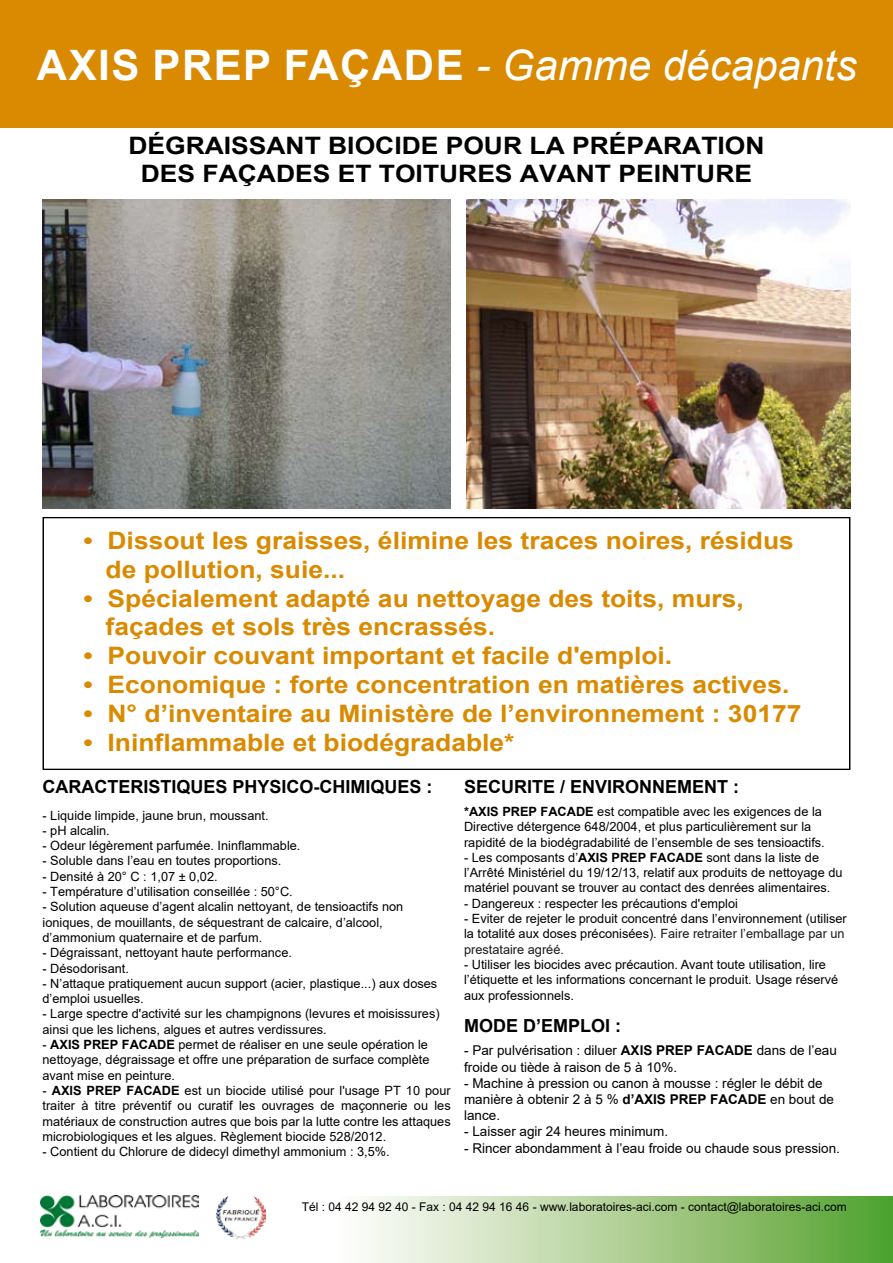
<style>
.page{position:relative;width:893px;height:1263px;background:#fff}
.page>*{position:absolute;margin:0;border:0;box-sizing:border-box;transform-origin:0 0}
.t1{font:italic 42px "Arial";color:#fff}
.t2{font:700 24px/28.8px "Arial";color:#d98a01;scale:1.1 1}
.t3{font:700 24px/28.8px "Arial";color:#000;scale:1.1 1}
.t4{font:700 18px "Arial";color:#000}
.t5{font:13.5px/16.2px "Arial";color:#000}
.t6{font:12.75px/15.3px "Arial";color:#000}
.t7{font:12px "Arial";color:#000}
.s1{font-weight:700;font-style:normal}
.s2{font-weight:700}
.s3{color:#191919}
</style>
<div class="page">
<div style="left:0;top:0;width:893px;height:127px;background:#d98a01"></div>
<div style="left:43px;top:517px;width:807px;height:253px;border:1px solid #000"></div>
<svg style="left:198px;top:1196px;width:695px;height:67px"></svg>
<img style="left:40px;top:1196px;width:158px;height:42px">
<img style="left:43px;top:200px;width:408px;height:308px">
<img style="left:466px;top:200px;width:384px;height:308px">
<img style="left:217px;top:1196px;width:48px;height:42px">
<h1 class="t1" style="left:37px;top:38px;width:821px"><span class="s1">ax is PRE P FAçad e</span> - Gamme décapants</h1>
<h2 class="t3" style="left:128px;top:131px;width:212px">dégraissant BIOCI</h2>
<h2 class="t3" style="left:402px;top:131px;width:75px">DE POUR</h2>
<h2 class="t3" style="left:141px;top:131px;width:568px;text-indent:389px">LA PRéparation des façad es et toitures avant peinture</h2>
<h2 class="t2" style="left:106px;top:526px;width:627px;text-indent:-22px">• Dissout les graisses, élimine les traces noires, résidus de pollution, suie...</h2>
<h2 class="t2" style="left:106px;top:584px;width:582px;text-indent:-22px">• Spécialement adapté au nettoyage des toits, murs, façades et sols très encrassés.</h2>
<h2 class="t2" style="left:84px;top:642px;width:537px">• Pouvoir couvant important et facile d'emploi.</h2>
<h2 class="t2" style="left:84px;top:670px;width:643px">• Economique : forte concentration en matières actives.</h2>
<h2 class="t2" style="left:84px;top:699px;width:654px">• N° d’inventaire au Ministère de l’environnement : 30177</h2>
<h2 class="t2" style="left:84px;top:728px;width:393px">• Ininflammable et biodégradable*</h2>
<h3 class="t4" style="left:43px;top:774px;width:63px">CARACTERISTI</h3>
<h3 class="t4" style="left:177px;top:774px;width:27px">QUES</h3>
<h3 class="t4" style="left:233px;top:774px;width:49px">PHYSICO</h3>
<h3 class="t4" style="left:314px;top:774px;width:84px">-CHIMIQUES</h3>
<h3 class="t4" style="left:427px;top:774px;width:7px">:</h3>
<p class="t6" style="left:43px;top:807px;width:228px">- Liquide limpide, jaune brun, moussant.</p>
<p class="t6" style="left:43px;top:823px;width:69px">- pH alcalin.</p>
<p class="t6" style="left:43px;top:838px;width:259px">- Odeur légèrement parfumée. Ininflammable.</p>
<p class="t6" style="left:43px;top:853px;width:240px">- Soluble dans l’eau en toutes proportions.</p>
<p class="t6" style="left:43px;top:868px;width:177px">- Densité à 20° C : 1,07 ± 0,02.</p>
<p class="t6" style="left:43px;top:884px;width:252px">- Température d’utilisation conseillée : 50°C.</p>
<p class="t6" style="left:43px;top:899px;width:362px">- Solution aqueuse d’agent alcalin nettoyant, de tensioactifs non ioniques, de mouillants, de séquestrant de calcaire, d’alcool, d’ammonium quaternaire et de parfum.</p>
<p class="t6" style="left:43px;top:945px;width:251px">- Dégraissant, nettoyant haute performance.</p>
<p class="t6" style="left:43px;top:960px;width:88px">- Désodorisant.</p>
<p class="t6" style="left:43px;top:976px;width:396px">- N’attaque pratiquement aucun support (acier, plastique...) aux doses d’emploi usuelles.</p>
<p class="t6" style="left:43px;top:1006px;width:399px">- Large spectre d'activité sur les champignons (levures et moisissures) ainsi que les lichens, algues et autres verdissures.</p>
<p class="t6" style="left:43px;top:1037px;width:388px;text-align:justify">- <span class="s2">AXIS PREP FACADE</span> permet de réaliser en une seule opération le nettoyage, dégraissage et offre une préparation de surface complète avant mise en peinture.</p>
<p class="t6" style="left:43px;top:1083px;width:410px;text-align:justify">- <span class="s2">AXIS PREP FACADE</span> est un biocide utilisé pour l'usage PT 10 pour traiter à titre préventif ou curatif les ouvrages de maçonnerie ou les matériaux de construction autres que bois par la lutte contre les attaques microbiologiques et les algues. Règlement biocide 528/2012.</p>
<p class="t6" style="left:43px;top:1144px;width:349px">- Contient du Chlorure de didecyl dimethyl ammonium : 3,5%.</p>
<h3 class="t4" style="left:464px;top:774px;width:277px">securite / environnement :</h3>
<p class="t6" style="left:464px;top:804px;width:362px"><span class="s2">*AXIS PRE P FACADE</span> est compatible avec les exigences de la<br>Directive détergence 648/2004, et plus particulièrement sur la rapidité de la biodégradabilité de l’ensemble de ses tensioactifs.</p>
<p class="t6" style="left:464px;top:850px;width:380px">- Les composants d’<span class="s2">AXIS PRE P FACADE</span> sont dans la liste de l’Arrêté Ministériel du 19/12/13, relatif aux produits de nettoyage du matériel pouvant se trouver au contact des denrées alimentaires.</p>
<p class="t6" style="left:464px;top:895px;width:275px">- Dangereux : respecter les précautions d'emploi</p>
<p class="t6" style="left:464px;top:911px;width:384px">- Eviter de rejeter le produit concentré dans l’environnement (utiliser la totalité aux doses préconisées). <span class="s3">Faire retraiter l’emballage par un prestataire agréé.</span></p>
<p class="t6" style="left:464px;top:957px;width:376px">- Utiliser les biocides avec précaution. Avant toute utilisation, lire l’étiquette et les informations concernant le produit. Usage réservé aux professionnels.</p>
<h3 class="t4" style="left:464px;top:1013px;width:159px">MODE D’EMPLOI :</h3>
<p class="t5" style="left:464px;top:1042px;width:374px">- Par pulvérisation : diluer <span class="s2">AXIS PREP FACADE</span> dans de l’eau froide ou tiède à raison de 5 à 10%.</p>
<p class="t5" style="left:464px;top:1075px;width:371px">- Machine à pression ou canon à mousse : régler le débit de manière à obtenir 2 à 5 % <span class="s2">d’AXIS PREP FACADE</span> en bout de lance.</p>
<p class="t5" style="left:464px;top:1123px;width:206px">- Laisser agir 24 heures minimum.</p>
<p class="t5" style="left:464px;top:1140px;width:377px">- Rincer abondamment à l’eau froide ou chaude sous pression.</p>
<p class="t7" style="left:302px;top:1198px;width:547px">Tél : 04 42 94 92 40 - Fax : 04 42 94 16 46 - www.laboratoires-aci.com - contact@laboratoires-aci.com</p>
</div>
